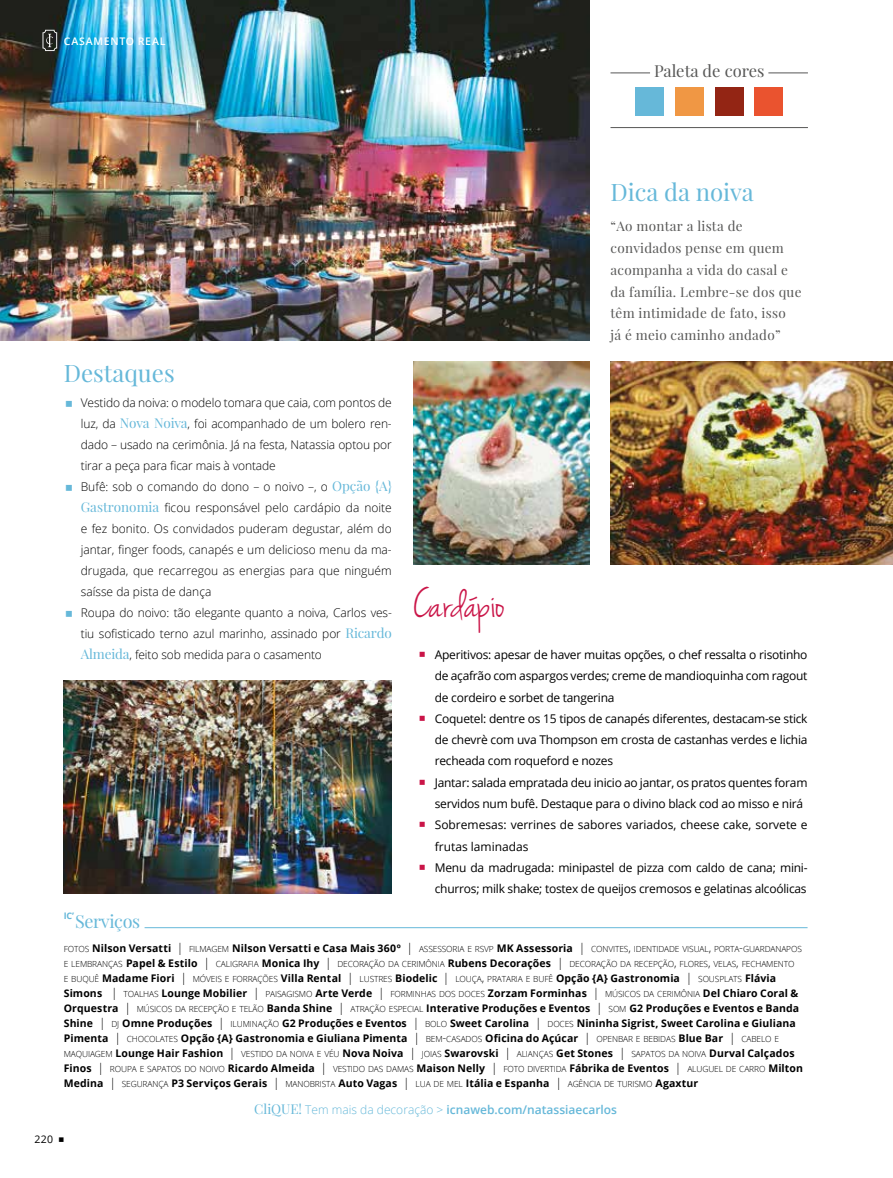
<style>
.page{position:relative;width:893px;height:1178px;background:#fff}
.page>*{position:absolute;margin:0;border:0;box-sizing:border-box;transform-origin:0 0}
.t1{font:43.5px "Jenna Sue";color:#ca1548}
.t2{font:24px "Playfair Display";color:#66b8d9}
.t3{font:18px "Playfair Display";letter-spacing:-.02em;color:#66b8d9}
.t4{font:16.5px "Playfair Display";color:#575756}
.t5{font:13.5px/21.8px "Playfair Display";letter-spacing:.02em;color:#575756}
.t6{font:12px/21.3px "Open Sans";letter-spacing:-.02em;color:#000}
.t7{font:300 12px/21px "Open Sans";letter-spacing:-.01em;color:#000}
.t8{font:600 12px "Open Sans";color:#66b8d9}
.t9{font:700 10.5px/15px "Open Sans";letter-spacing:.01em;color:#000}
.t10{font:600 10.5px "Open Sans";letter-spacing:.075em;color:#fff}
.t11{font:10.5px "Open Sans";color:#000}
.t12{font:700 9px "Open Sans";color:#66b8d9}
.t13{font:300 8.4px/15px "Open Sans";letter-spacing:-.015em;color:#000}
.s1{font-family:"Playfair Display";font-weight:400;font-size:13.5px;color:#66b8d9}
.s2{font-weight:700;font-size:10.5px}
.s3{font-size:12px}
.s4{font-weight:300;font-size:12px}
.s5{font-weight:300;font-size:8.4px}
.s6{font-family:"Playfair Display";font-weight:400;font-size:13.5px}
.s7{font-weight:300}
</style>
<div class="page">
<img style="left:414px;top:361px;width:175px;height:204px">
<hr style="left:145px;top:927px;width:662px;height:1px;background:#66b8d9">
<div style="left:635px;top:87px;width:29px;height:29px;background:#66b8d9"></div>
<div style="left:675px;top:87px;width:29px;height:29px;background:#f09744"></div>
<div style="left:715px;top:87px;width:29px;height:29px;background:#932514"></div>
<div style="left:754px;top:87px;width:29px;height:29px;background:#ea532f"></div>
<hr style="left:768px;top:73px;width:40px;height:1px;background:#575756">
<hr style="left:610px;top:127px;width:198px;height:1px;background:#575756">
<hr style="left:610px;top:73px;width:40px;height:1px;background:#575756">
<img style="left:611px;top:361px;width:282px;height:204px">
<img style="left:0;top:0;width:589px;height:340px">
<img style="left:64px;top:680px;width:328px;height:213px">
<svg style="left:43px;top:30px;width:14px;height:21px"></svg>
<p class="t10" style="left:64px;top:34px;width:103px">CASAMENTO REAL</p>
<h3 class="t4" style="left:654px;top:61px;width:112px">Paleta de cores</h3>
<p class="t11" style="left:35px;top:1132px;width:20px">220</p>
<h2 class="t2" style="left:64px;top:358px;width:112px">Destaques</h2>
<p class="t7" style="left:81px;top:392px;width:313px">Vestido da noiva: o modelo tomara que caia, com pontos de luz, da <span class="s1">Nova Noiva</span>, foi acompanhado de um bolero ren&shy;dado – usado na cerimônia. Já na festa, Natassia optou por tirar a peça para ficar mais à vontade<br>Bufê: sob o comando do dono – o noivo –, o <span class="s1">Opção {A} Gastronomia</span> ficou responsável pelo cardápio da noite e fez bonito. Os convidados puderam degustar, além do jantar, finger foods, canapés e um delicioso menu da ma&shy;drugada, que recarregou as energias para que ninguém saísse da pista de dança<br>Roupa do noivo: tão elegante quanto a noiva, Carlos ves&shy;tiu sofisticado terno azul marinho, assinado por <span class="s1">Ricardo Almeida</span>, feito sob medida para o casamento</p>
<h2 class="t2" style="left:610px;top:177px;width:145px">Dica da noiva</h2>
<p class="t5" style="left:610px;top:215px;width:192px">“Ao montar a lista de convidados pense em quem acompanha a vida do casal e da família. Lembre-se dos que têm intimidade de fato, isso<br>já é meio caminho andado”</p>
<h1 class="t1" style="left:414px;top:579px;width:93px">Cardápio</h1>
<p class="t6" style="left:435px;top:644px;width:374px">Aperitivos: apesar de haver muitas opções, o chef ressalta o risotinho de açafrão com aspargos verdes; creme de mandioquinha com ragout de cordeiro e sorbet de tangerina<br>Coquetel: dentre os 15 tipos de canapés diferentes, destacam-se stick de chevrè com uva Thompson em crosta de castanhas verdes e lichia recheada com roqueford e nozes<br>Jantar: salada empratada deu inicio ao jantar, os pratos quentes foram servidos num bufê. Destaque para o divino black cod ao misso e nirá Sobremesas: verrines de sabores variados, cheese cake, sorvete e frutas laminadas<br>Menu da madrugada: minipastel de pizza com caldo de cana; mini&shy;churros; milk shake; tostex de queijos cremosos e gelatinas alcoólicas</p>
<p class="t12" style="left:64px;top:909px;width:12px">IC’</p>
<h3 class="t3" style="left:75px;top:910px;width:67px">Serviços</h3>
<p class="t13" style="left:64px;top:941px;width:740px">FOTOS <span class="s2">Nilson Versatti</span> <span class="s3">|</span> FILMAGEM <span class="s2">Nilson Versatti e Casa Mais 360º</span> <span class="s3">|</span> ASSESSORIA E RSVP <span class="s2">MK Assessoria</span> <span class="s3">|</span> CONVITES<span class="s3">,</span> IDENTIDADE VISUAL<span class="s3">,</span> PORTA<span class="s3">-</span>GUARDANAPOS<br>E LEMBRANÇAS <span class="s2">Papel &amp; Estilo</span> <span class="s3">|</span> CALIGRAFIA <span class="s2">Monica Ihy</span> <span class="s3">|</span> DECORAÇÃO DA CERIMÔNIA <span class="s2">Rubens Decorações</span> <span class="s3">|</span> DECORAÇÃO DA RECEPÇÃO<span class="s3">,</span> FLORES<span class="s3">,</span> VELAS<span class="s3">,</span> FECHAMENTO<br>E BUQUÊ <span class="s2">Madame Fiori</span> <span class="s3">|</span> MÓVEIS E FORRAÇÕES <span class="s2">Villa Rental</span> <span class="s3">|</span> LUSTRES <span class="s2">Biodelic</span> <span class="s3">|</span> LOUÇA<span class="s3">,</span> PRATARIA E BUFÊ <span class="s2">Opção {A} Gastronomia</span> <span class="s3">|</span> SOUSPLATS <span class="s2">Flávia</span></p>
<p class="t9" style="left:64px;top:985px;width:737px">Simons <span class="s4">|</span> <span class="s5">TOALHAS</span> Lounge Mobilier <span class="s4">|</span> <span class="s5">PAISAGISMO</span> Arte Verde <span class="s4">|</span> <span class="s5">FORMINHAS DOS DOCES</span> Zorzam Forminhas <span class="s4">|</span> <span class="s5">MÚSICOS DA CERIMÔNIA</span> Del Chiaro Coral &amp; Orquestra <span class="s4">|</span> <span class="s5">MÚSICOS DA RECEPÇÃO E TELÃO</span> Banda Shine <span class="s4">|</span> <span class="s5">ATRAÇÃO ESPECIAL</span> Interative Produções e Eventos <span class="s4">|</span> <span class="s5">SOM</span> G2 Produções e Eventos e Banda Shine <span class="s4">|</span> <span class="s5">DJ</span> Omne Produções <span class="s4">|</span> <span class="s5">ILUMINAÇÃO</span> G2 Produções e Eventos <span class="s4">|</span> <span class="s5">BOLO</span> Sweet Carolina <span class="s4">|</span> <span class="s5">DOCES</span> Nininha Sigrist, Sweet Carolina e Giuliana Pimenta <span class="s4">|</span> <span class="s5">CHOCOLATES</span> Opção {A} Gastronomia e Giuliana Pimenta <span class="s4">|</span> <span class="s5">BEM</span><span class="s4">-</span><span class="s5">CASADOS</span> Oficina do Açúcar <span class="s4">|</span> <span class="s5">OPENBAR E BEBIDAS</span> Blue Bar <span class="s4">|</span> <span class="s5">CABELO E MAQUIAGEM</span> Lounge Hair Fashion <span class="s4">|</span> <span class="s5">VESTIDO DA NOIVA E VÉU</span> Nova Noiva <span class="s4">|</span> <span class="s5">JOIAS</span> Swarovski <span class="s4">|</span> <span class="s5">ALIANÇAS</span> Get Stones <span class="s4">|</span> <span class="s5">SAPATOS DA NOIVA</span> Durval Calçados</p>
<p class="t13" style="left:64px;top:1061px;width:741px"><span class="s2">Finos</span> <span class="s3">|</span> ROUPA E SAPATOS DO NOIVO <span class="s2">Ricardo Almeida</span> <span class="s3">|</span> VESTIDO DAS DAMAS <span class="s2">Maison Nelly</span> <span class="s3">|</span> FOTO DIVERTIDA <span class="s2">Fábrika de Eventos</span> <span class="s3">|</span> ALUGUEL DE CARRO <span class="s2">Milton</span></p>
<p class="t9" style="left:64px;top:1075px;width:636px">Medina <span class="s4">|</span> <span class="s5">SEGURANÇA</span> P3 Serviços Gerais <span class="s4">|</span> <span class="s5">MANOBRISTA</span> Auto Vagas <span class="s4">|</span> <span class="s5">LUA DE MEL</span> Itália e Espanha <span class="s4">|</span> <span class="s5">AGÊNCIA DE TURISMO</span> Agaxtur</p>
<p class="t8" style="left:254px;top:1101px;width:364px"><span class="s6">CliQUE!</span> <span class="s7">Tem mais da decoração &gt;</span> icnaweb.com/natassiaecarlos</p>
</div>
